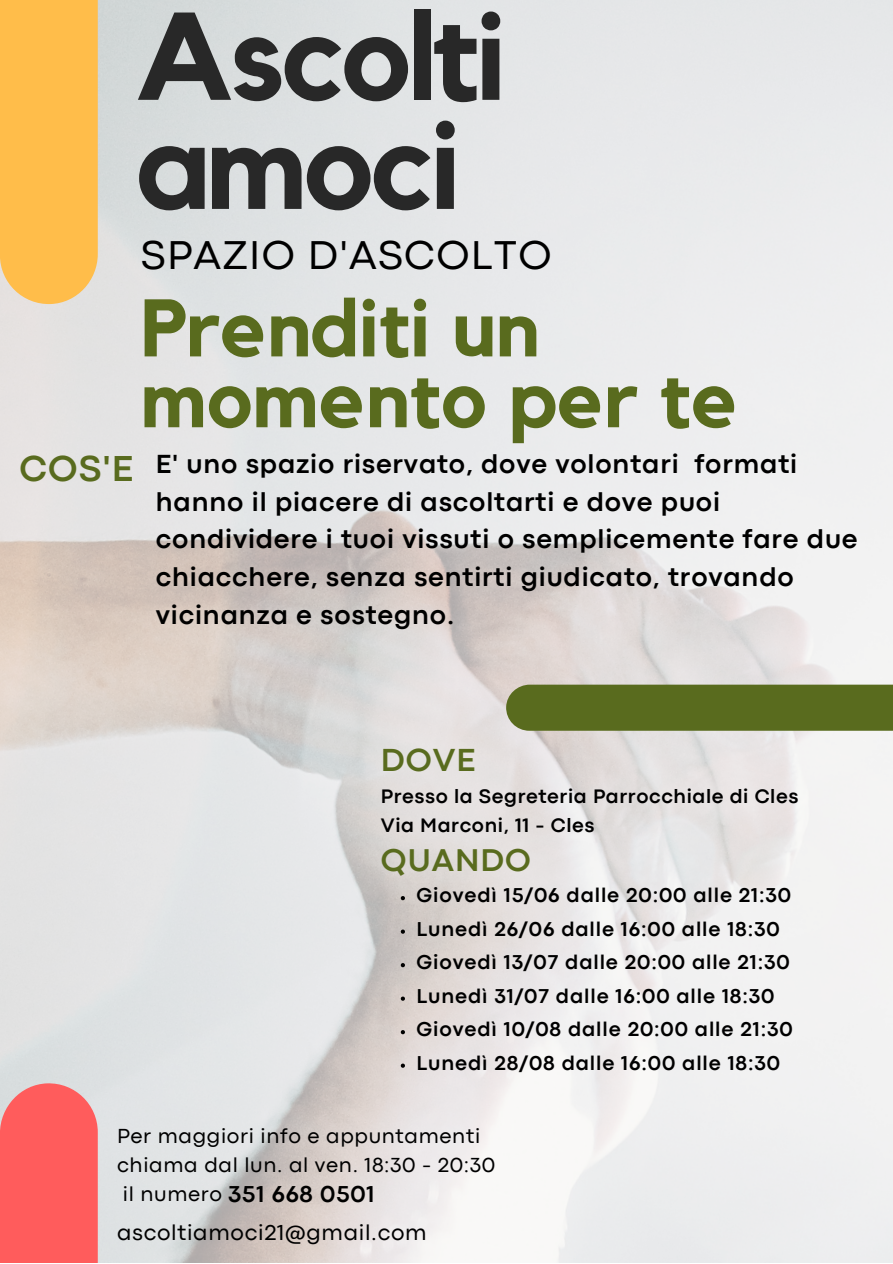
<style>
.page{position:relative;width:893px;height:1264px;background:#fff}
.page>*{position:absolute;margin:0;border:0;box-sizing:border-box;transform-origin:0 0}
.t1{font:700 123px/109.1px "Kollektif";letter-spacing:-.03em;color:#282828}
.t2{font:700 80.4px/70.8px "Kollektif";color:#596b1e}
.t3{font:42px "Codec Pro";letter-spacing:.03em;color:#000}
.t4{font:700 37.65px "Codec Pro";color:#596b1e}
.t5{font:700 33.3px "Codec Pro";color:#596b1e}
.t6{font:700 32.85px "Codec Pro";letter-spacing:.03em;color:#596b1e}
.t7{font:700 27.3px/37.7px "Codec Pro";letter-spacing:.03em;color:#000}
.t8{font:700 24px "Codec Pro";letter-spacing:.03em;color:#000}
.t9{font:22.65px "Codec Pro";letter-spacing:.03em;color:#000}
.t10{font:21.3px/29.4px "Codec Pro";letter-spacing:.03em;color:#000}
.t11{font:700 20.85px "Codec Pro";letter-spacing:.04em;color:#000}
.t12{font:700 20.4px "Codec Pro";letter-spacing:.03em;color:#000}
</style>
<div class="page">
<img style="left:0;top:0;width:892px;height:1262px">
<div style="left:0;top:0;width:98px;height:305px;background:#ffbd4a"></div>
<svg style="left:0;top:1082px;width:98px;height:180px;background:#fc6464"></svg>
<div style="left:505px;top:684px;width:387px;height:46px;background:#596b1e"></div>
<svg style="left:401px;top:896px;width:4px;height:4px"></svg>
<svg style="left:401px;top:929px;width:4px;height:4px"></svg>
<svg style="left:401px;top:963px;width:4px;height:4px"></svg>
<svg style="left:401px;top:996px;width:4px;height:4px"></svg>
<svg style="left:401px;top:1030px;width:4px;height:4px"></svg>
<svg style="left:401px;top:1063px;width:4px;height:4px"></svg>
<p class="t1" style="left:135px;top:7px;width:373px">Ascolti amoci</p>
<p class="t3" style="left:141px;top:240px;width:412px">SPAZIO D'ASCOLTO</p>
<p class="t4" style="left:19px;top:455px;width:115px">COS'E</p>
<p class="t2" style="left:141px;top:296px;width:599px">Prenditi un momento per te</p>
<p class="t7" style="left:156px;top:447px;width:703px">E' uno spazio riservato, dove volontari formati hanno il piacere di ascoltarti e dove puoi condividere i tuoi vissuti o semplicemente fare due chiacchere, senza sentirti giudicato, trovando vicinanza e sostegno.</p>
<p class="t5" style="left:381px;top:748px;width:96px">DOVE</p>
<p class="t12" style="left:381px;top:789px;width:419px">Presso la Segreteria Parrocchiale di Cles</p>
<p class="t12" style="left:381px;top:818px;width:215px">Via Marconi, 11 - Cles</p>
<p class="t6" style="left:381px;top:848px;width:151px">QUANDO</p>
<p class="t11" style="left:416px;top:888px;width:376px">Giovedì 15/06 dalle 20:00 alle 21:30</p>
<p class="t11" style="left:416px;top:921px;width:365px">Lunedì 26/06 dalle 16:00 alle 18:30</p>
<p class="t11" style="left:416px;top:955px;width:375px">Giovedì 13/07 dalle 20:00 alle 21:30</p>
<p class="t11" style="left:416px;top:988px;width:359px">Lunedì 31/07 dalle 16:00 alle 18:30</p>
<p class="t11" style="left:416px;top:1022px;width:377px">Giovedì 10/08 dalle 20:00 alle 21:30</p>
<p class="t11" style="left:416px;top:1055px;width:365px">Lunedì 28/08 dalle 16:00 alle 18:30</p>
<p class="t10" style="left:117px;top:1122px;width:380px">Per maggiori info e appuntamenti chiama dal lun. al ven. 18:30 - 20:30 il numero</p>
<p class="t9" style="left:117px;top:1224px;width:311px">ascoltiamoci21@gmail.com</p>
<p class="t8" style="left:228px;top:1185px;width:148px">351 668 0501</p>
</div>
